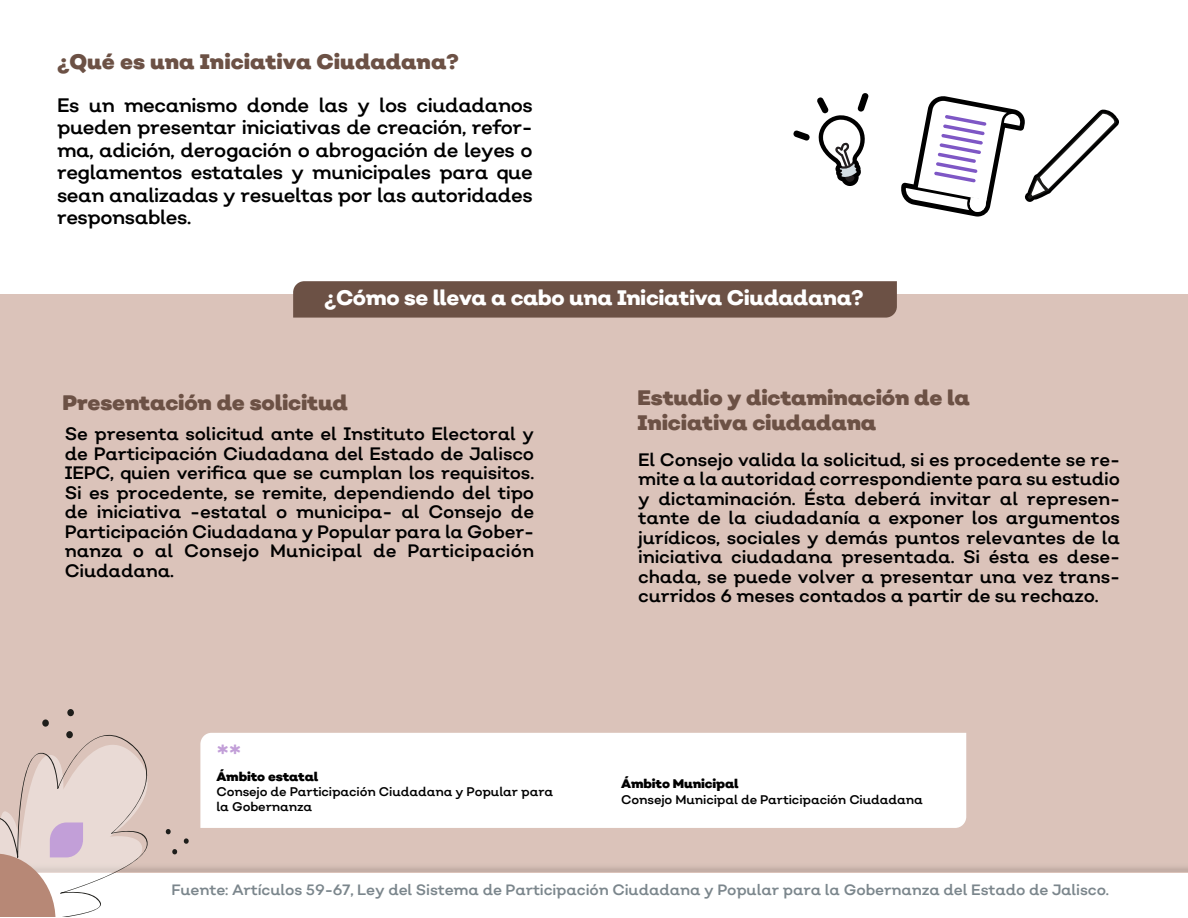
<style>
.page{position:relative;width:1188px;height:918px;background:#fff}
.page>*{position:absolute;margin:0;border:0;box-sizing:border-box;transform-origin:0 0}
.t1{font:30px "Nutmeg";color:#c29fd8}
.t2{font:900 21px/25.2px "Nutmeg";letter-spacing:-.01em;color:#6c5145}
.t3{font:800 21px "Nutmeg";letter-spacing:-.02em;color:#fff}
.t4{font:19.5px/22.5px "Nutmeg";letter-spacing:-.025em;color:#000;text-align:justify}
.t5{font:18px/19.5px "Nutmeg";letter-spacing:-.01em;color:#000;text-align:justify}
.t6{font:15px "Nutmeg";letter-spacing:-.01em;color:#7b868c}
.t7{font:12.45px/15px "Nutmeg";letter-spacing:-.01em;color:#000}
.t8{font:900 12.45px "Nutmeg";letter-spacing:-.01em;color:#000}
</style>
<div class="page">
<div style="left:0;top:294px;width:1188px;height:578px;background:#dbc3ba"></div>
<hr style="left:148px;top:867px;width:1040px;height:4px;background:#c6b0a8">
<div style="left:42px;top:719px;width:7px;height:8px;background:#1e1e1b;border-radius:50%"></div>
<div style="left:66px;top:731px;width:7px;height:8px;background:#1e1e1b;border-radius:50%"></div>
<div style="left:67px;top:709px;width:7px;height:8px;background:#1e1e1b;border-radius:50%"></div>
<svg style="left:165px;top:829px;width:24px;height:26px"></svg>
<svg style="left:0;top:734px;width:148px;height:183px"></svg>
<div style="left:293px;top:281px;width:604px;height:37px;background:#6c5145"></div>
<div style="left:200px;top:733px;width:766px;height:95px;background:#fff"></div>
<svg style="left:901px;top:96px;width:218px;height:121px"></svg>
<svg style="left:793px;top:130px;width:17px;height:11px"></svg>
<svg style="left:817px;top:93px;width:52px;height:93px"></svg>
<p class="t2" style="left:57px;top:50px;width:403px">¿Qué es una Iniciativa Ciudadana?</p>
<p class="t4" style="left:57px;top:93px;width:477px">Es un mecanismo donde las y los ciudadanos pueden presentar iniciativas de creación, refor&shy;ma, adición, derogación o abrogación de leyes o reglamentos estatales y municipales para que sean analizadas y resueltas por las autoridades responsables.</p>
<p class="t3" style="left:324px;top:284px;width:541px">¿Cómo se lleva a cabo una Iniciativa Ciudadana?</p>
<p class="t2" style="left:63px;top:390px;width:287px">Presentación de solicitud</p>
<p class="t5" style="left:65px;top:424px;width:471px">Se presenta solicitud ante el Instituto Electoral y de Participación Ciudadana del Estado de Jalisco IEPC, quien verifica que se cumplan los requisitos.<br>Si es procedente, se remite, dependiendo del tipo de iniciativa -estatal o municipa- al Consejo de Participación Ciudadana y Popular para la Gober&shy;nanza o al Consejo Municipal de Participación Ciudadana.</p>
<h1 class="t1" style="left:216px;top:737px;width:27px">**</h1>
<p class="t8" style="left:216px;top:769px;width:103px">Ámbito estatal</p>
<p class="t7" style="left:216px;top:784px;width:338px">Consejo de Participación Ciudadana y Popular para la Gobernanza</p>
<p class="t2" style="left:638px;top:385px;width:334px">Estudio y dictaminación de la<br>Iniciativa ciudadana</p>
<p class="t5" style="left:638px;top:449px;width:483px">El Consejo valida la solicitud, si es procedente se re&shy;mite a la autoridad correspondiente para su estudio y dictaminación. Ésta deberá invitar al represen&shy;tante de la ciudadanía a exponer los argumentos jurídicos, sociales y demás puntos relevantes de la iniciativa ciudadana presentada. Si ésta es dese&shy;chada, se puede volver a presentar una vez trans&shy;curridos 6 meses contados a partir de su rechazo.</p>
<p class="t8" style="left:621px;top:776px;width:119px">Ámbito Municipal</p>
<p class="t7" style="left:621px;top:791px;width:303px">Consejo Municipal de Participación Ciudadana</p>
<p class="t6" style="left:171px;top:880px;width:939px">Fuente: Artículos 59-67, Ley del Sistema de Participación Ciudadana y Popular para la Gobernanza del Estado de Jalisco.</p>
</div>
